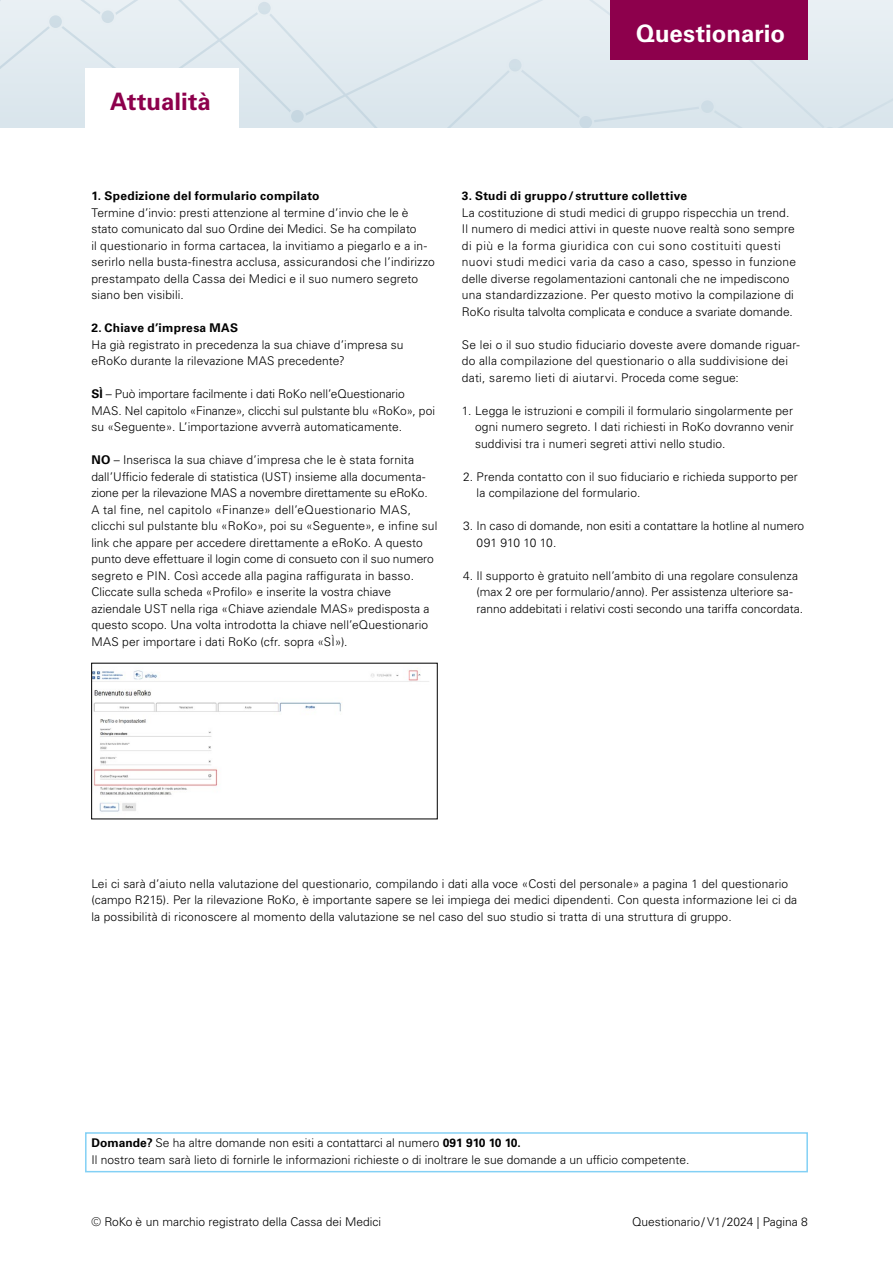
<style>
.page{position:relative;width:893px;height:1263px;background:#fff}
.page>*{position:absolute;margin:0;border:0;box-sizing:border-box;transform-origin:0 0}
.t1{font:700 24px "Univers LT Pro 65";color:#fff}
.t2{font:700 24px "Univers LT Pro 65";color:#8d004c}
.t3{font:300 12px/16.5px "Univers LT Pro 45";letter-spacing:.01em;color:#000}
.t4{font:700 12px "Univers LT Pro 65";letter-spacing:.02em;color:#000}
.s1{font-family:"Univers LT Pro 65";font-weight:700}
</style>
<div class="page">
<div style="left:0;top:0;width:893px;height:5px;background:#e9f0f4"></div>
<svg style="left:0;top:5px;width:893px;height:123px;background:#e0e9ef"></svg>
<svg style="left:48px;top:14px;width:15px;height:15px"></svg>
<div style="left:47px;top:13px;width:17px;height:17px;border:2px solid #fff;border-radius:50%"></div>
<div style="left:257px;top:1px;width:15px;height:15px;background:#d9e5ec;border-radius:50%"></div>
<div style="left:256px;top:0;width:17px;height:17px;border:2px solid #fff;border-radius:50%"></div>
<div style="left:508px;top:58px;width:15px;height:15px;background:#d1dfe7;border-radius:50%"></div>
<div style="left:507px;top:57px;width:17px;height:17px;border:2px solid #fff;border-radius:50%"></div>
<svg style="left:577px;top:114px;width:17px;height:14px"></svg>
<div style="left:700px;top:99px;width:15px;height:15px;background:#cedde6;border-radius:50%"></div>
<div style="left:699px;top:98px;width:17px;height:17px;border:2px solid #fff;border-radius:50%"></div>
<div style="left:611px;top:0;width:197px;height:60px;background:#8d004c"></div>
<div style="left:85px;top:1132px;width:723px;height:40px;border:2px solid #83d0f5"></div>
<div style="left:85px;top:68px;width:153px;height:60px;background:#fff"></div>
<img style="left:93px;top:670px;width:336px;height:142px">
<h1 class="t2" style="left:110px;top:85px;width:102px">Attualità</h1>
<h1 class="t1" style="left:636px;top:17px;width:150px">Questionario</h1>
<p class="t4" style="left:91px;top:187px;width:230px">1. Spedizione del formulario compilato</p>
<p class="t3" style="left:91px;top:204px;width:345px">Termine d’invio: presti attenzione al termine d’invio che le è stato comunicato dal suo Ordine dei Medici. Se ha compilato<br>il questionario in forma cartacea, la invitiamo a piegarlo e a in&shy;serirlo nella busta-finestra acclusa, assicurandosi che l’indirizzo prestampato della Cassa dei Medici e il suo numero segreto siano ben visibili.</p>
<p class="t4" style="left:91px;top:319px;width:148px">2. Chiave d’impresa MAS</p>
<p class="t3" style="left:91px;top:336px;width:314px">Ha già registrato in precedenza la sua chiave d’impresa su eRoKo durante la rilevazione MAS precedente?</p>
<p class="t3" style="left:91px;top:385px;width:345px"><span class="s1">SÌ</span> – Può importare facilmente i dati RoKo nell’eQuestionario<br>MAS. Nel capitolo «Finanze», clicchi sul pulstante blu «RoKo», poi su «Seguente». L’importazione avverrà automaticamente.</p>
<p class="t3" style="left:91px;top:451px;width:347px"><span class="s1">NO</span> – Inserisca la sua chiave d’impresa che le è stata fornita dall’Ufficio federale di statistica (UST) insieme alla documenta&shy;zione per la rilevazione MAS a novembre direttamente su eRoKo.<br>A tal fine, nel capitolo «Finanze» dell’eQuestionario MAS, clicchi sul pulstante blu «RoKo», poi su «Seguente», e infine sul link che appare per accedere direttamente a eRoKo. A questo punto deve effettuare il login come di consueto con il suo numero segreto e PIN. Così accede alla pagina raffigurata in basso.<br>Cliccate sulla scheda «Profilo» e inserite la vostra chiave aziendale UST nella riga «Chiave aziendale MAS» predisposta a questo scopo. Una volta introdotta la chiave nell’eQuestionario MAS per importare i dati RoKo (cfr. sopra «SÌ»).</p>
<p class="t4" style="left:462px;top:187px;width:227px">3. Studi di gruppo/strutture collettive</p>
<p class="t3" style="left:462px;top:204px;width:336px">La costituzione di studi medici di gruppo rispecchia un trend.<br>Il numero di medici attivi in queste nuove realtà sono sempre di più e la forma giuridica con cui sono costituiti questi nuovi studi medici varia da caso a caso, spesso in funzione delle diverse regolamentazioni cantonali che ne impediscono una standardizzazione. Per questo motivo la compilazione di RoKo risulta talvolta complicata e conduce a svariate domande.</p>
<p class="t3" style="left:462px;top:336px;width:339px">Se lei o il suo studio fiduciario doveste avere domande riguar&shy;do alla compilazione del questionario o alla suddivisione dei dati, saremo lieti di aiutarvi. Proceda come segue:</p>
<p class="t3" style="left:475px;top:402px;width:320px;text-align:justify;text-indent:-13px">1. Legga le istruzioni e compili il formulario singolarmente per ogni numero segreto. I dati richiesti in RoKo dovranno venir suddivisi tra i numeri segreti attivi nello studio.</p>
<p class="t3" style="left:476px;top:468px;width:323px;text-indent:-14px">2. Prenda contatto con il suo fiduciario e richieda supporto per la compilazione del formulario.</p>
<p class="t3" style="left:476px;top:517px;width:329px;text-indent:-14px">3. In caso di domande, non esiti a contattare la hotline al numero<br>091 910 10 10.</p>
<p class="t3" style="left:476px;top:567px;width:328px;text-indent:-13px">4. Il supporto è gratuito nell’ambito di una regolare consulenza (max 2 ore per formulario/anno). Per assistenza ulteriore sa&shy;ranno addebitati i relativi costi secondo una tariffa concordata.</p>
<p class="t3" style="left:91px;top:875px;width:707px">Lei ci sarà d’aiuto nella valutazione del questionario, compilando i dati alla voce «Costi del personale» a pagina 1 del questionario (campo R215). Per la rilevazione RoKo, è importante sapere se lei impiega dei medici dipendenti. Con questa informazione lei ci da la possibilità di riconoscere al momento della valutazione se nel caso del suo studio si tratta di una struttura di gruppo.</p>
<p class="t3" style="left:91px;top:1134px;width:600px"><span class="s1">Domande?</span> Se ha altre domande non esiti a contattarci al numero <span class="s1">091 910 10 10.<br></span>Il nostro team sarà lieto di fornirle le informazioni richieste o di inoltrare le sue domande a un ufficio competente.</p>
<p class="t3" style="left:91px;top:1213px;width:291px">© RoKo è un marchio registrato della Cassa dei Medici</p>
<p class="t3" style="left:632px;top:1213px;width:177px">Questionario/ V1/2024 | Pagina 8</p>
</div>
